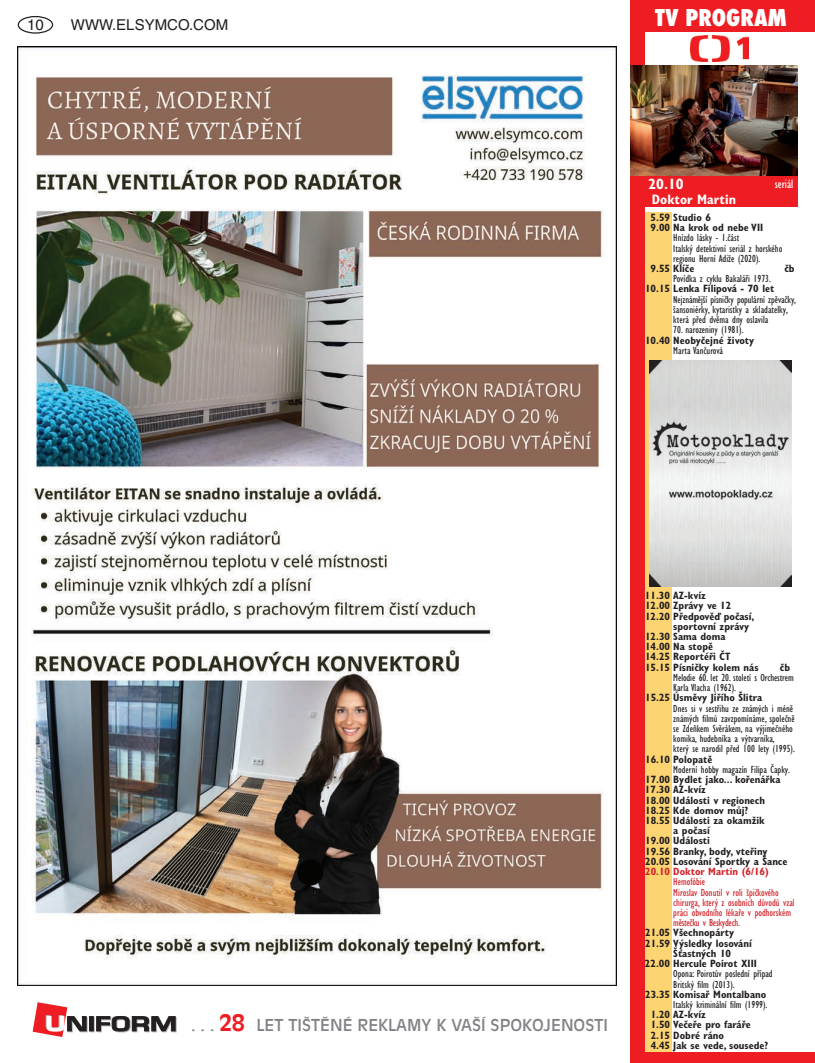
<style>
.page{position:relative;width:815px;height:1063px;background:#fff}
.page>*{position:absolute;margin:0;border:0;box-sizing:border-box;transform-origin:0 0}
.t1{font:800 condensed 22.5px "Futura";color:#fff}
.t2{font:16.25px "Antique Olive CE";color:#808285}
.t3{font:15px "Helvetica CE";color:#231f20}
.t4{font:700 condensed 15px "Gill Sans CE";color:#fff}
.t5{font:700 condensed 13.75px "Gill Sans CE";color:#fff}
.t6{font:condensed 12.5px "Gill Sans CE";color:#fff}
.t7{font:700 condensed 10.62px/10.2px "Gill Sans CE";color:#231f20}
.t8{font:condensed 10.62px/10.2px "Gill Sans CE";color:#231f20}
.t9{font:condensed 10.62px/10.2px "Gill Sans CE";color:#d1232a}
.t10{font:700 condensed 10.62px "Gill Sans CE";color:#d1232a}
.s1{font-weight:700;font-size:22.5px;color:#ee1d23}
</style>
<div class="page">
<div style="left:18px;top:16px;width:35px;height:18px;border:1px solid #231f20;border-radius:50%"></div>
<svg style="left:90px;top:1017px;width:5px;height:15px"></svg>
<svg style="left:89px;top:1016px;width:5px;height:15px"></svg>
<svg style="left:96px;top:1016px;width:81px;height:16px"></svg>
<svg style="left:33px;top:1002px;width:55px;height:35px"></svg>
<div style="left:631px;top:0;width:184px;height:32px;background:#ee1d23"></div>
<div style="left:631px;top:175px;width:166px;height:32px;background:#ee1d23"></div>
<img style="left:690px;top:35px;width:58px;height:27px">
<div style="left:631px;top:0;width:14px;height:1063px;background:#ee1d23"></div>
<div style="left:631px;top:1052px;width:184px;height:11px;background:#ee1d23"></div>
<div style="left:645px;top:213px;width:26px;height:839px;background:#fdd472"></div>
<img style="left:631px;top:66px;width:166px;height:109px">
<img style="left:650px;top:360px;width:142px;height:227px">
<img style="left:18px;top:46px;width:599px;height:939px">
<h3 class="t3" style="left:27px;top:16px;width:18px">10</h3>
<h3 class="t3" style="left:71px;top:16px;width:159px">WWW.ELSYMCO.COM</h3>
<h1 class="t1" style="left:655px;top:2px;width:133px">TV PROGRAM</h1>
<h3 class="t4" style="left:648px;top:175px;width:37px">20.10</h3>
<p class="t5" style="left:652px;top:191px;width:85px">Doktor Martin</p>
<p class="t6" style="left:775px;top:176px;width:20px">seriál</p>
<p class="t7" style="left:651px;top:212px;width:114px">5.59 Studio 6<br>9.00 Na krok od nebe VII</p>
<p class="t8" style="left:673px;top:233px;width:111px">Hnízdo lásky - 1.část<br>Italský detektivní seriál z horského regionu Horní Adiže (2020).</p>
<p class="t7" style="left:651px;top:263px;width:45px">9.55 Klíče</p>
<p class="t7" style="left:784px;top:263px;width:12px">čb</p>
<p class="t8" style="left:673px;top:274px;width:99px">Povídka z cyklu Bakaláři 1973.</p>
<p class="t7" style="left:645px;top:284px;width:131px">10.15 Lenka Filipová - 70 let</p>
<p class="t8" style="left:673px;top:294px;width:124px">Nejznámější písničky populární zpěvačky, šansoniérky, kytaristky a skladatelky, která před dvěma dny oslavila</p>
<p class="t8" style="left:673px;top:325px;width:72px">70. narozeniny (1981).</p>
<p class="t7" style="left:645px;top:335px;width:111px">10.40 Neobyčejné životy</p>
<p class="t8" style="left:673px;top:345px;width:51px">Marta Vančurová</p>
<h2 class="t2" style="left:191px;top:1016px;width:418px">. . . <span class="s1">28</span> LET TIŠTĚNÉ REKLAMY K VAŠÍ SPOKOJENOSTI</h2>
<p class="t7" style="left:645px;top:590px;width:63px">11.30 AZ-kvíz</p>
<p class="t7" style="left:645px;top:601px;width:88px">12.00 Zprávy ve 12</p>
<p class="t7" style="left:645px;top:611px;width:111px">12.20 Předpověď počasí,</p>
<p class="t7" style="left:673px;top:621px;width:77px">sportovní zprávy</p>
<p class="t7" style="left:645px;top:631px;width:82px">12.30 Sama doma</p>
<p class="t7" style="left:645px;top:642px;width:70px">14.00 Na stopě</p>
<p class="t7" style="left:645px;top:652px;width:87px">14.25 Reportéři ČT</p>
<p class="t7" style="left:645px;top:662px;width:115px">15.15 Písničky kolem nás</p>
<p class="t7" style="left:780px;top:662px;width:12px">čb</p>
<p class="t8" style="left:673px;top:672px;width:122px">Melodie 60. let 20. století s Orchestrem<br>Karla Vlacha (1962).</p>
<p class="t7" style="left:645px;top:693px;width:119px">15.25 Úsměvy Jiřího Šlitra</p>
<p class="t8" style="left:673px;top:703px;width:123px">Dnes si v sestřihu ze známých i méně známých filmů zavzpomínáme, společně se Zdeňkem Svěrákem, na výjimečného komika, hudebníka a výtvarníka,<br>který se narodil před 100 lety (1995).</p>
<p class="t7" style="left:645px;top:754px;width:69px">16.10 Polopatě</p>
<p class="t8" style="left:673px;top:764px;width:118px">Moderní hobby magazín Filipa Čapky.</p>
<p class="t7" style="left:645px;top:774px;width:137px">17.00 Bydlet jako... kořenářka</p>
<p class="t7" style="left:645px;top:785px;width:63px">17.30 AZ-kvíz</p>
<p class="t7" style="left:645px;top:795px;width:121px">18.00 Události v regionech</p>
<p class="t7" style="left:645px;top:805px;width:105px">18.25 Kde domov můj?</p>
<p class="t7" style="left:645px;top:815px;width:121px">18.55 Události za okamžik</p>
<p class="t7" style="left:673px;top:826px;width:38px">a počasí</p>
<p class="t7" style="left:645px;top:836px;width:66px">19.00 Události</p>
<p class="t7" style="left:645px;top:846px;width:124px">19.56 Branky, body, vteřiny</p>
<p class="t7" style="left:645px;top:856px;width:144px">20.05 Losování Sportky a Šance</p>
<p class="t10" style="left:645px;top:865px;width:125px">20.10 Doktor Martin (6/16)</p>
<p class="t9" style="left:673px;top:877px;width:123px">Hemofóbie<br>Miroslav Donutil v roli špičkového chirurga, který z osobních důvodů vzal práci obvodního lékaře v podhorském městečku v Beskydech.</p>
<p class="t7" style="left:645px;top:928px;width:91px">21.05 Všechnopárty</p>
<p class="t7" style="left:645px;top:938px;width:108px">21.59 Výsledky losování</p>
<p class="t7" style="left:673px;top:948px;width:59px">Šťastných 10</p>
<p class="t7" style="left:645px;top:958px;width:113px">22.00 Hercule Poirot XIII</p>
<p class="t8" style="left:673px;top:969px;width:101px">Opona: Poirotův poslední případ<br>Britský film (2013).</p>
<p class="t7" style="left:645px;top:989px;width:123px">23.35 Komisař Montalbano</p>
<p class="t8" style="left:673px;top:999px;width:96px">Italský kriminální film (1999).</p>
<p class="t7" style="left:651px;top:1010px;width:119px">1.20 AZ-kvíz<br>1.50 Večeře pro faráře<br>2.15 Dobré ráno<br>4.45 Jak se vede, sousede?</p>
</div>
